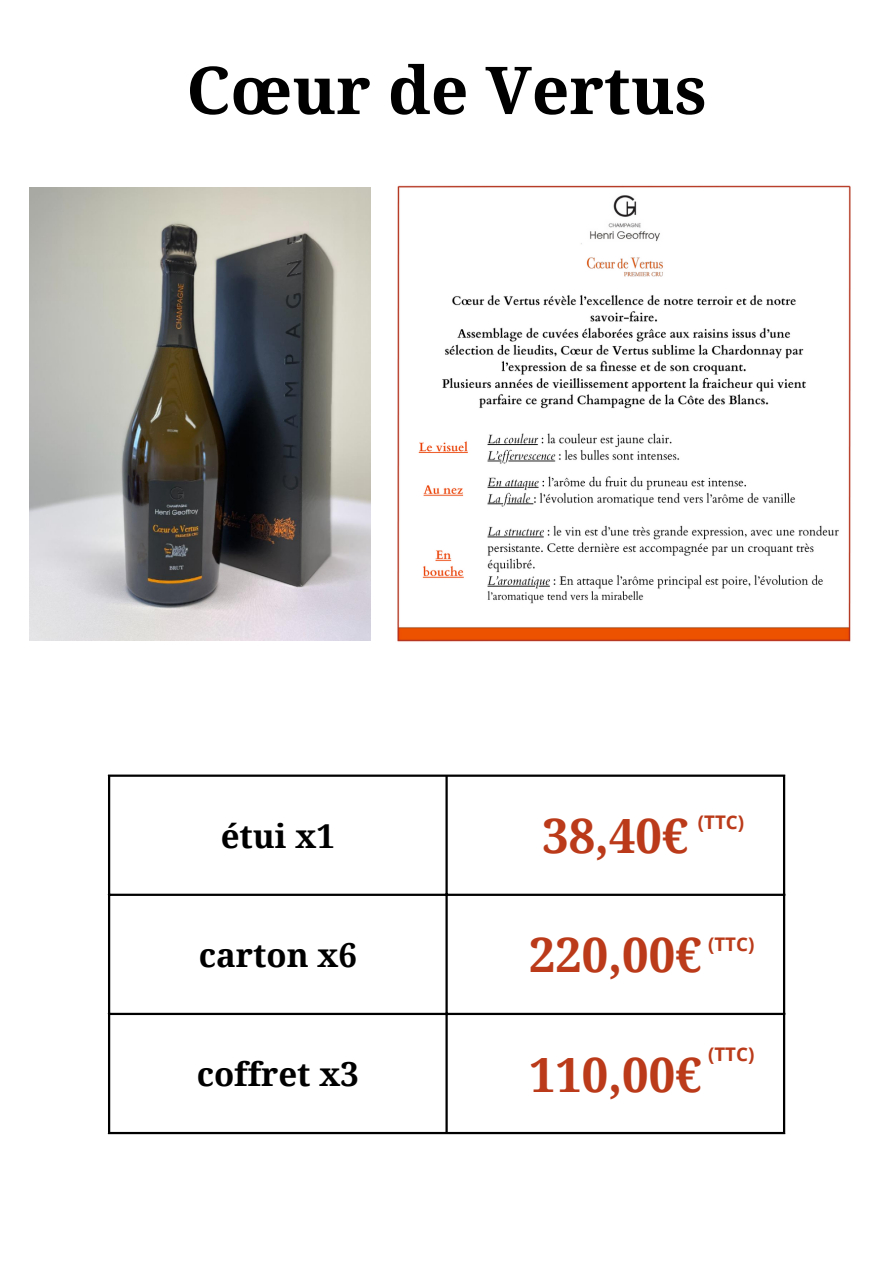
<style>
.page{position:relative;width:893px;height:1263px;background:#fff}
.page>*{position:absolute;margin:0;border:0;box-sizing:border-box;transform-origin:0 0}
.t1{font:700 66px "Noto Serif";color:#000}
.t2{font:700 47.25px "Noto Serif";color:#ba3a19}
.t3{font:700 33px "Noto Serif";color:#000}
.t4{font:700 18.75px "Open Sans";color:#ba3a19}
</style>
<div class="page">
<img style="left:30px;top:187px;width:340px;height:453px">
<img style="left:397px;top:185px;width:454px;height:457px">
<hr style="left:108px;top:777px;width:2px;height:355px;background:#000">
<hr style="left:445px;top:777px;width:3px;height:355px;background:#000">
<hr style="left:783px;top:777px;width:2px;height:355px;background:#000">
<hr style="left:108px;top:774px;width:677px;height:3px;background:#000">
<hr style="left:108px;top:894px;width:677px;height:2px;background:#000">
<hr style="left:108px;top:1013px;width:677px;height:2px;background:#000">
<hr style="left:108px;top:1132px;width:677px;height:2px;background:#000">
<p class="t1" style="left:186px;top:44px;width:522px">Cœur de Vertus</p>
<p class="t3" style="left:221px;top:812px;width:116px">étui x1</p>
<p class="t2" style="left:542px;top:803px;width:147px">38,40€</p>
<p class="t4" style="left:698px;top:808px;width:48px">(TTC)</p>
<p class="t3" style="left:199px;top:931px;width:160px">carton x6</p>
<p class="t2" style="left:529px;top:922px;width:174px">220,00€</p>
<p class="t4" style="left:708px;top:930px;width:48px">(TTC)</p>
<p class="t3" style="left:197px;top:1051px;width:164px">coffret x3</p>
<p class="t2" style="left:529px;top:1041px;width:174px">110,00€</p>
<p class="t4" style="left:708px;top:1041px;width:48px">(TTC)</p>
</div>
